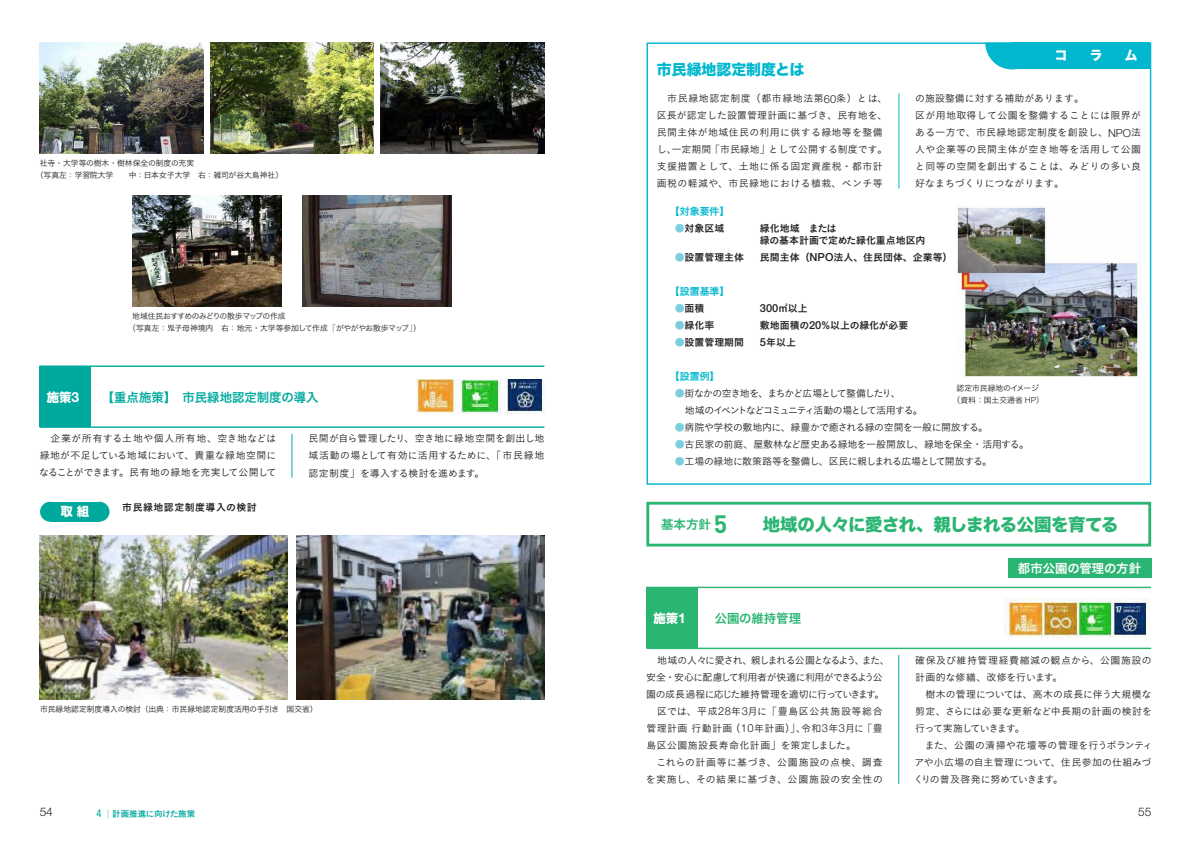
<style>
.page{position:relative;width:1191px;height:842px;background:#fff}
.page>*{position:absolute;margin:0;border:0;box-sizing:border-box;transform-origin:0 0}
.t1{font:17.4px "Hira Kaku Std N W8";letter-spacing:-.025em;color:#2bb572}
.t2{font:14.9px "Hira Kaku Std N W8";color:#00b7ce}
.t3{font:12.8px "Hira Kaku Std N W8";color:#fff}
.t4{font:12.4px "Hiragino Sans Pr 6 N W6";color:#00a99d}
.t5{font:12.4px "Hiragino Sans Pr 6 N W6";color:#2bb572}
.t6{font:12.4px "Hiragino Sans Pr 6 N W6";color:#fff}
.t7{font:12.4px "Hira Kaku Std N W8";color:#fff}
.t8{font:300 11.9px "Helvetica Neue LT Pro";color:#231f20}
.t9{font:500 11.1px "Helvetica Neue LT Pro";color:#231f20}
.t10{font:9.9px/17px "Koburina Go Std W3";color:#231f20;text-align:justify}
.t11{font:9.9px/17px "Koburina Go Std W3";letter-spacing:.035em;color:#231f20}
.t12{font:9.9px/12.4px "Koburina Go Std W6";color:#231f20}
.t13{font:9.9px/17px "Koburina Go Std W3";letter-spacing:-.11em;color:#231f20}
.t14{font:9.9px "Koburina Go Std W3";letter-spacing:-.035em;color:#231f20}
.t15{font:9.9px "Koburina Go Std W3";letter-spacing:-.055em;color:#231f20}
.t16{font:9.9px "Koburina Go Std W3";letter-spacing:-.04em;color:#231f20}
.t17{font:9.9px "Hiragino Sans Pr 6 N W6";color:#00b7ce}
.t18{font:9.9px "Koburina Go Std W6";letter-spacing:.05em;color:#231f20}
.t19{font:8.5px "Koburina Go Std W6";letter-spacing:-.035em;color:#00a99d}
.t20{font:7.8px/11.3px "Hiragino Sans Pr 6 N W3";color:#231f20}
.t21{font:7.8px/11.3px "Hiragino Sans Pr 6 N W3";letter-spacing:-.04em;color:#231f20}
.s1{font-family:"Ryumin Pro";font-weight:300}
.s2{font-family:"Helvetica Neue LT Pro";font-weight:700;font-size:13.9px}
.s3{font-family:"Ryumin Pro";font-weight:700}
.s4{font-family:"Helvetica Neue LT Pro";font-weight:300;font-size:11.1px}
.s5{color:#7acfde}
.s6{font-family:"Helvetica Neue LT Pro";font-weight:500;font-size:11.1px}
.s7{font-family:"Koburina Go Std W6";font-weight:400;font-size:9.9px}
.s8{font-family:"Koburina Go Std W6";color:#7acfde}
.s9{font-family:"Helvetica Neue LT Pro";font-weight:300;font-size:8.4px}
.s10{font-family:"DIN";font-weight:700;font-size:24.8px}
.s11{font-family:"Avenir Next Condensed";font-weight:500;font-size:10.6px}
</style>
<div class="page">
<img style="left:40px;top:43px;width:163px;height:111px">
<img style="left:381px;top:43px;width:163px;height:111px">
<img style="left:210px;top:43px;width:164px;height:111px">
<svg style="left:167px;top:325px;width:7px;height:6px"></svg>
<img style="left:133px;top:196px;width:148px;height:111px">
<img style="left:303px;top:196px;width:148px;height:111px">
<div style="left:40px;top:366px;width:51px;height:61px;background:#00a99d"></div>
<hr style="left:40px;top:426px;width:504px;height:2px;background:#00a99d">
<hr style="left:40px;top:365px;width:504px;height:2px;background:#00a99d">
<hr style="left:292px;top:434px;width:1px;height:44px;background:#00a99d">
<img style="left:417px;top:379px;width:127px;height:34px">
<div style="left:50px;top:502px;width:50px;height:20px;background:#00a99d"></div>
<div style="left:40px;top:502px;width:20px;height:20px;background:#00a99d;border-radius:50%"></div>
<div style="left:90px;top:502px;width:19px;height:20px;background:#00a99d;border-radius:50%"></div>
<img style="left:40px;top:536px;width:248px;height:163px">
<img style="left:296px;top:536px;width:248px;height:163px">
<div style="left:646px;top:43px;width:505px;height:442px;background:#fff;border:1px solid #00b7ce"></div>
<div style="left:1012px;top:43px;width:137px;height:26px;background:#00b7ce"></div>
<svg style="left:985px;top:43px;width:27px;height:26px"></svg>
<hr style="left:898px;top:94px;width:1px;height:95px;background:#00b7ce">
<img style="left:956px;top:207px;width:183px;height:170px">
<div style="left:1008px;top:558px;width:143px;height:20px;background:#2bb572"></div>
<div style="left:646px;top:587px;width:51px;height:61px;background:#2bb572"></div>
<hr style="left:646px;top:648px;width:505px;height:1px;background:#2bb572">
<hr style="left:646px;top:587px;width:505px;height:1px;background:#2bb572">
<hr style="left:898px;top:655px;width:1px;height:129px;background:#00a99d">
<div style="left:646px;top:502px;width:505px;height:44px;border:3px solid #2bb572"></div>
<img style="left:1004px;top:598px;width:145px;height:40px">
<p class="t20" style="left:36px;top:157px;width:249px;text-indent:4px">社寺・大学等の樹木・樹林保全の制度の充実<br>（写真左：学習院大学　　中：日本女子大学　右：雑司が谷大鳥神社）</p>
<p class="t21" style="left:128px;top:310px;width:294px;text-indent:4px">地域住民おすすめのみどりの散歩マップの作成<br>（写真左： 子母神境内　右：地元・大学等参加して作成<span class="s1">「</span>がやがやお散歩マップ<span class="s1">」</span>）</p>
<p class="t7" style="left:47px;top:390px;width:34px">施策<span class="s2">3</span></p>
<p class="t4" style="left:102px;top:386px;width:218px">【重点施策】　市民緑地認定制度の導入</p>
<p class="t10" style="left:308px;top:430px;width:238px">民間が自ら管理したり、空き地に緑地空間を創出し地域活動の場として有効に活用するために、<span class="s3">「</span>市民緑地認定制度<span class="s3">」</span>を導入する検討を進めます。</p>
<p class="t10" style="left:39px;top:430px;width:239px">　企業が所有する土地や個人所有地、空き地などは緑地が不足している地域において、貴重な緑地空間になることができます。民有地の緑地を充実して公開して</p>
<p class="t7" style="left:60px;top:505px;width:30px">取組</p>
<p class="t18" style="left:122px;top:499px;width:136px">市民緑地認定制度導入の検討</p>
<p class="t20" style="left:40px;top:703px;width:279px">市民緑地認定制度導入の検討（出典：市民緑地認定制度活用の手引き　国交省）</p>
<p class="t3" style="left:1054px;top:48px;width:14px">コ</p>
<p class="t3" style="left:1090px;top:48px;width:14px">ラ</p>
<p class="t3" style="left:1124px;top:48px;width:14px">ム</p>
<p class="t11" style="left:915px;top:90px;width:227px">の施設整備に対する補助があります。<br>区が用地取得して公園を整備することには限界がある一方で、市民緑地認定制度を創設し、<span class="s4">NPO</span>法人や企業等の民間主体が空き地等を活用して公園と同等の空間を創出することは、みどりの多い良好なまちづくりにつながります。</p>
<h2 class="t2" style="left:657px;top:61px;width:149px">市民緑地認定制度とは</h2>
<p class="t11" style="left:657px;top:90px;width:232px">　市民緑地認定制度（都市緑地法第<span class="s4">60</span>条）とは、区長が認定した設置管理計画に基づき、民有地を、民間主体が地域住民の利用に供する緑地等を整備し、一定期間<span class="s3">「</span>市民緑地<span class="s3">」</span>として公開する制度です。支援措置として、土地に係る固定資産税・都市計画税の軽減や、市民緑地における植栽、ベンチ等</p>
<p class="t17" style="left:670px;top:202px;width:61px">【対象要件】</p>
<p class="t12" style="left:675px;top:222px;width:51px"><span class="s5">●</span>対象区域</p>
<p class="t12" style="left:760px;top:222px;width:167px">緑化地域　または<br>緑の基本計画で定めた緑化重点地区内</p>
<p class="t12" style="left:675px;top:251px;width:71px"><span class="s5">●</span>設置管理主体</p>
<p class="t12" style="left:760px;top:251px;width:194px">民間主体（<span class="s6">NPO</span>法人、住民団体、企業等）</p>
<p class="t17" style="left:670px;top:282px;width:61px">【設置基準】</p>
<p class="t12" style="left:675px;top:302px;width:31px"><span class="s5">●</span>面積</p>
<p class="t9" style="left:760px;top:302px;width:49px">300<span class="s7">㎡以上</span></p>
<p class="t12" style="left:675px;top:319px;width:41px"><span class="s5">●</span>緑化率</p>
<p class="t12" style="left:760px;top:319px;width:150px">敷地面積の<span class="s6">20</span>％以上の緑化が必要</p>
<p class="t12" style="left:675px;top:336px;width:71px"><span class="s5">●</span>設置管理期間</p>
<p class="t12" style="left:760px;top:336px;width:37px"><span class="s6">5</span>年以上</p>
<p class="t17" style="left:670px;top:367px;width:51px">【設置例】</p>
<p class="t13" style="left:675px;top:385px;width:249px"><span class="s8">●</span>街なかの空き地を、まちかど広場として整備したり、<br>　地域のイベントなどコミュニティ活動の場として活用する。</p>
<p class="t16" style="left:675px;top:420px;width:315px"><span class="s8">●</span>病院や学校の敷地内に、緑豊かで癒される緑の空間を一般に開放する。</p>
<p class="t14" style="left:675px;top:437px;width:356px"><span class="s8">●</span>古民家の前庭、屋敷林など歴史ある緑地を一般開放し、緑地を保全・活用する。</p>
<p class="t15" style="left:675px;top:454px;width:319px"><span class="s8">●</span>工場の緑地に散策路等を整備し、区民に親しまれる広場として開放する。</p>
<p class="t20" style="left:952px;top:382px;width:93px;text-align:center">認定市民緑地のイメージ（資料：国土交通省 <span class="s9">HP</span>）</p>
<p class="t5" style="left:661px;top:513px;width:68px">基本方針 <span class="s10">5</span></p>
<h1 class="t1" style="left:763px;top:515px;width:357px">地域の人々に愛され、親しまれる公園を育てる</h1>
<p class="t6" style="left:1018px;top:557px;width:125px">都市公園の管理の方針</p>
<p class="t7" style="left:653px;top:611px;width:34px">施策<span class="s2">1</span></p>
<p class="t5" style="left:714px;top:607px;width:88px">公園の維持管理</p>
<p class="t10" style="left:646px;top:651px;width:245px;text-align:left">　地域の人々に愛され、親しまれる公園となるよう、また、安全・安心に配慮して利用者が快適に利用ができるよう公園の成長過程に応じた維持管理を適切に行っていきます。　区では、平成<span class="s4">28</span>年<span class="s4">3</span>月に<span class="s3">「</span>豊島区公共施設等総合管理計画行動計画（<span class="s4">10</span>年計画）<span class="s3">」</span>、令和<span class="s4">3</span>年<span class="s4">3</span>月に<span class="s3">「</span>豊島区公園施設長寿命化計画<span class="s3">」</span>を策定しました。<br>　これらの計画等に基づき、公園施設の点検、調査を実施し、その結果に基づき、公園施設の安全性の</p>
<p class="t10" style="left:914px;top:651px;width:240px;text-align:left">確保及び維持管理経費縮減の観点から、公園施設の計画的な修繕、改修を行います。<br>　樹木の管理については、高木の成長に伴う大規模な剪定、さらには必要な更新など中長期の計画の検討を行って実施していきます。<br>　また、公園の清掃や花壇等の管理を行うボランティアや小広場の自主管理について、住民参加の仕組みづくりの普及啓発に努めていきます。</p>
<p class="t8" style="left:40px;top:805px;width:15px">54</p>
<p class="t19" style="left:96px;top:807px;width:100px"><span class="s11">4</span> │計画推進に向けた施策</p>
<p class="t8" style="left:1138px;top:805px;width:15px">55</p>
</div>
